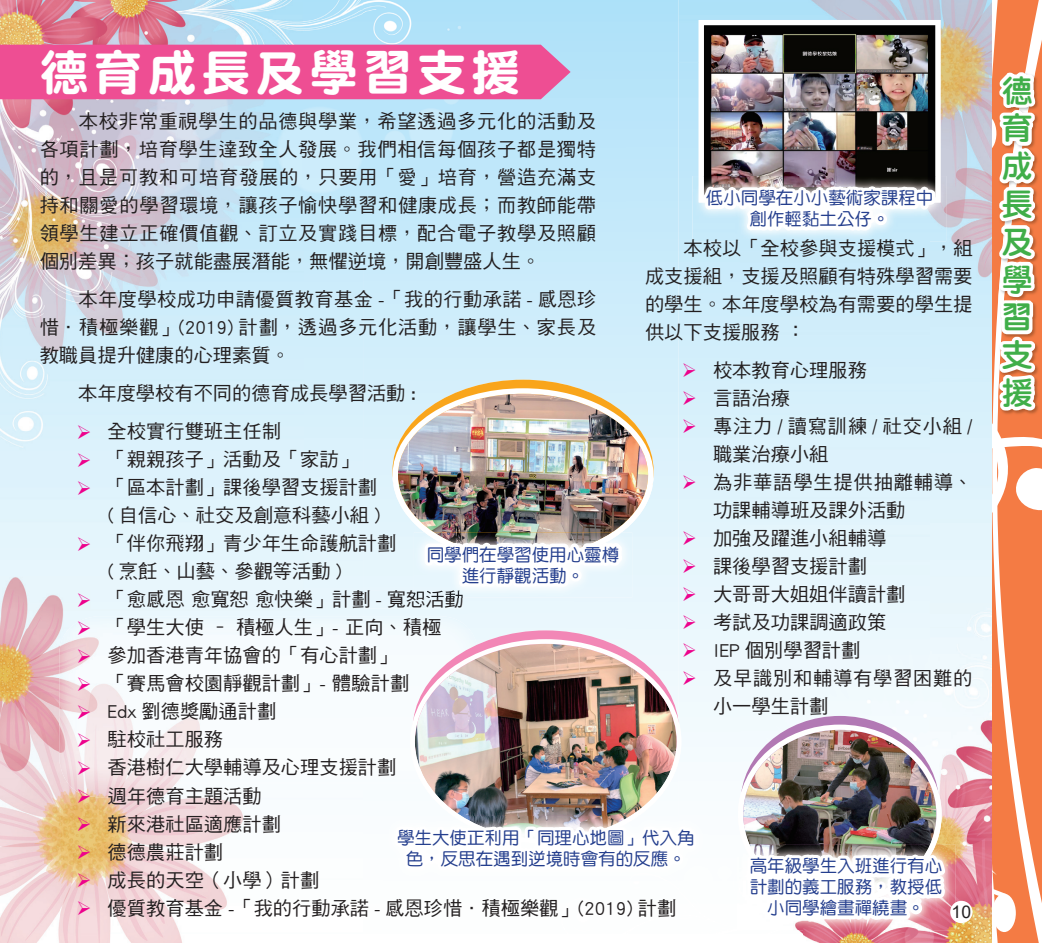
<style>
.page{position:relative;width:1042px;height:943px;background:#fff}
.page>*{position:absolute;margin:0;border:0;box-sizing:border-box;transform-origin:0 0}
.t1{font:49px "DF Yuan Std W9";letter-spacing:.1em;color:#fff}
.t2{font:31.5px/37.8px "DF Yuan Std W8";color:#40ae49;text-align:justify}
.t3{font:19.25px/28px "DF Hei Std W5";color:#231f20;text-align:justify}
.t4{font:19.25px/28px "DF Hei Std W5";letter-spacing:.04em;color:#231f20}
.t5{font:19.25px/28px "DF Hei Std W5";letter-spacing:.045em;color:#231f20}
.t6{font:17.5px/21px "DF Yuan Std W5";color:#253f8e;text-align:center}
.t7{font:17.5px "Arial";color:#231f20}
.s1{color:#ed028c}
</style>
<div class="page">
<img style="left:0;top:0;width:302px;height:628px">
<img style="left:302px;top:0;width:61px;height:616px">
<img style="left:0;top:628px;width:59px;height:63px">
<img style="left:0;top:691px;width:60px;height:252px">
<img style="left:60px;top:797px;width:184px;height:146px">
<div style="left:92px;top:590px;width:271px;height:18px;background:#e8f6fd"></div>
<img style="left:678px;top:0;width:314px;height:62px">
<img style="left:678px;top:62px;width:63px;height:700px">
<img style="left:930px;top:62px;width:62px;height:881px">
<img style="left:59px;top:616px;width:332px;height:181px">
<div style="left:0;top:45px;width:570px;height:54px;background:#ee4e93"></div>
<img style="left:699px;top:20px;width:241px;height:156px">
<img style="left:948px;top:844px;width:7px;height:86px">
<img style="left:738px;top:724px;width:210px;height:219px">
<img style="left:692px;top:176px;width:254px;height:65px">
<img style="left:699px;top:102px;width:240px;height:186px">
<img style="left:392px;top:388px;width:261px;height:91px">
<img style="left:391px;top:479px;width:309px;height:354px">
<svg style="left:992px;top:0;width:50px;height:943px"></svg>
<div style="left:950px;top:900px;width:22px;height:23px;background:#fff;border-radius:50%"></div>
<h1 class="t1" style="left:40px;top:45px;width:482px">德育成長及學習支援</h1>
<p class="t3" style="left:40px;top:107px;width:558px">　　本校非常重視學生的品德與學業，希望透過多元化的活動及各項計劃，培育學生達致全人發展。我們相信每個孩子都是獨特的，且是可教和可培育發展的，只要用「愛」培育，營造充滿支持和關愛的學習環境，讓孩子愉快學習和健康成長；而教師能帶領學生建立正確價值觀、訂立及實踐目標，配合電子教學及照顧個別差異；孩子就能盡展潛能，無懼逆境，開創豐盛人生。</p>
<p class="t3" style="left:40px;top:285px;width:558px">　　本年度學校成功申請優質教育基金 -「我的行動承諾 - 感恩珍惜．積極樂觀」(2019) 計劃，透過多元化活動，讓學生、家長及教職員提升健康的心理素質。</p>
<p class="t3" style="left:40px;top:379px;width:377px">　　本年度學校有不同的德育成長學習活動 :</p>
<p class="t3" style="left:76px;top:417px;width:206px"><span class="s1">➢</span> 全校實行雙班主任制</p>
<p class="t3" style="left:76px;top:445px;width:283px"><span class="s1">➢</span> 「親親孩子」活動及「家訪」</p>
<p class="t3" style="left:76px;top:473px;width:305px;text-align:right"><span class="s1">➢</span> 「區本計劃」課後學習支援計劃( 自信心、社交及創意科藝小組 )</p>
<p class="t3" style="left:108px;top:529px;width:290px;text-indent:-31px"><span class="s1">➢</span> 「伴你飛翔」青少年生命護航計劃( 烹飪、山藝、參觀等活動 )</p>
<p class="t3" style="left:76px;top:585px;width:389px"><span class="s1">➢</span> 「愈感恩 愈寬恕 愈快樂」計劃 - 寬恕活動</p>
<p class="t3" style="left:76px;top:613px;width:366px"><span class="s1">➢</span> 「學生大使 – 積極人生」- 正向、積極</p>
<p class="t3" style="left:76px;top:641px;width:321px"><span class="s1">➢</span> 參加香港青年協會的「有心計劃」</p>
<p class="t3" style="left:76px;top:669px;width:334px"><span class="s1">➢</span> 「賽馬會校園靜觀計劃」- 體驗計劃</p>
<p class="t3" style="left:76px;top:697px;width:201px"><span class="s1">➢</span> Edx 劉德獎勵通計劃</p>
<p class="t3" style="left:76px;top:725px;width:148px"><span class="s1">➢</span> 駐校社工服務</p>
<p class="t3" style="left:76px;top:753px;width:321px"><span class="s1">➢</span> 香港樹仁大學輔導及心理支援計劃</p>
<p class="t3" style="left:76px;top:781px;width:187px"><span class="s1">➢</span> 週年德育主題活動</p>
<p class="t3" style="left:76px;top:809px;width:206px"><span class="s1">➢</span> 新來港社區適應計劃</p>
<p class="t3" style="left:76px;top:837px;width:148px"><span class="s1">➢</span> 德德農莊計劃</p>
<p class="t3" style="left:76px;top:865px;width:244px"><span class="s1">➢</span> 成長的天空（小學）計劃</p>
<p class="t3" style="left:76px;top:893px;width:601px"><span class="s1">➢</span> 優質教育基金 -「我的行動承諾 - 感恩珍惜．積極樂觀」(2019) 計劃</p>
<p class="t6" style="left:706px;top:187px;width:229px">低小同學在小小藝術家課程中創作輕黏土公仔。</p>
<p class="t3" style="left:645px;top:233px;width:329px">　　本校以「全校參與支援模式」，組成支援組，支援及照顧有特殊學習需要的學生。本年度學校為有需要的學生提供以下支援服務 ：</p>
<p class="t3" style="left:682px;top:355px;width:187px"><span class="s1">➢</span> 校本教育心理服務</p>
<p class="t3" style="left:682px;top:383px;width:110px"><span class="s1">➢</span> 言語治療</p>
<p class="t4" style="left:713px;top:411px;width:261px;text-indent:-31px"><span class="s1">➢</span> 專注力 / 讀寫訓練 / 社交小組 /職業治療小組</p>
<p class="t5" style="left:713px;top:467px;width:261px;text-indent:-31px"><span class="s1">➢</span> 為非華語學生提供抽離輔導、功課輔導班及課外活動</p>
<p class="t3" style="left:682px;top:523px;width:206px"><span class="s1">➢</span> 加強及躍進小組輔導</p>
<p class="t3" style="left:682px;top:551px;width:187px"><span class="s1">➢</span> 課後學習支援計劃</p>
<p class="t3" style="left:682px;top:579px;width:225px"><span class="s1">➢</span> 大哥哥大姐姐伴讀計劃</p>
<p class="t3" style="left:682px;top:607px;width:206px"><span class="s1">➢</span> 考試及功課調適政策</p>
<p class="t3" style="left:682px;top:635px;width:180px"><span class="s1">➢</span> IEP 個別學習計劃</p>
<p class="t4" style="left:713px;top:663px;width:261px;text-indent:-31px"><span class="s1">➢</span> 及早識別和輔導有學習困難的小一學生計劃</p>
<p class="t6" style="left:427px;top:543px;width:194px">同學們在學習使用心靈樽進行靜觀活動。</p>
<p class="t6" style="left:397px;top:827px;width:299px">學生大使正利用「同理心地圖」代入角色，反思在遇到逆境時會有的反應。</p>
<p class="t6" style="left:750px;top:855px;width:194px">高年級學生入班進行有心計劃的義工服務，教授低小同學繪畫禪繞畫。</p>
<p class="t7" style="left:951px;top:900px;width:21px">10</p>
<h2 class="t2" style="left:1001px;top:71px;width:32px">德育成長及學習支援</h2>
</div>
